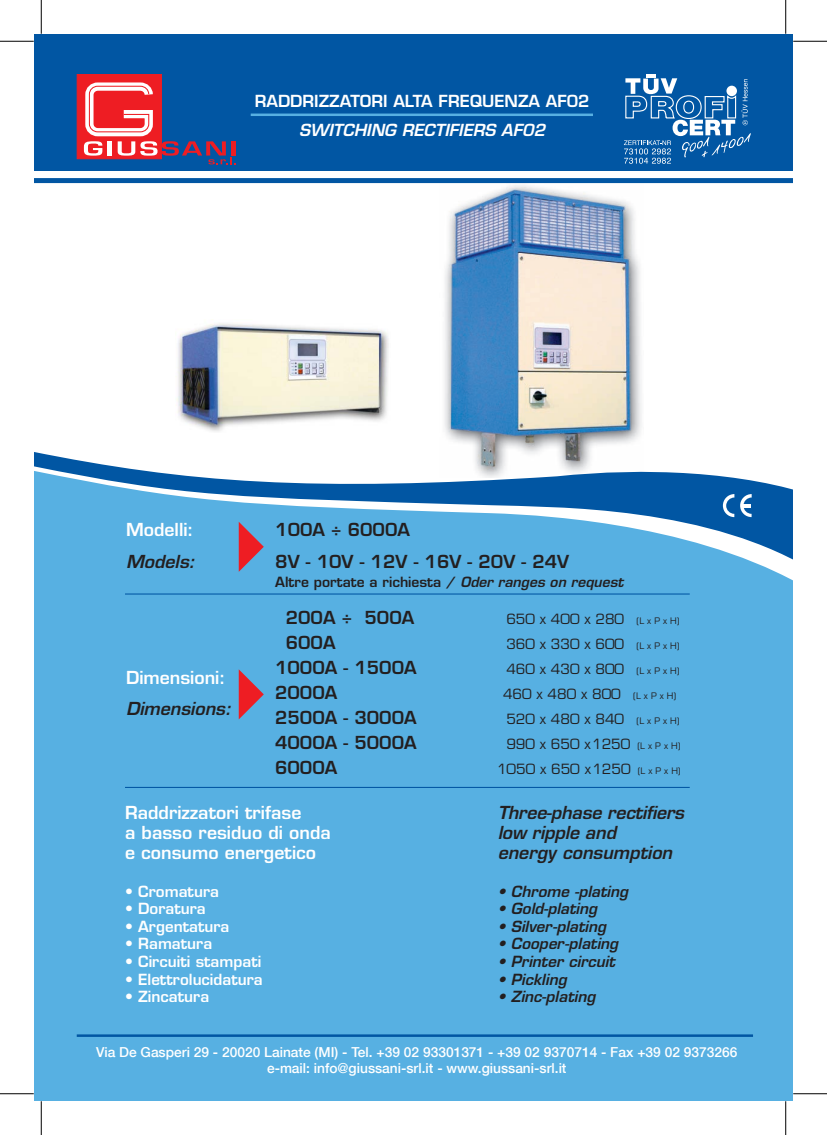
<style>
.page{position:relative;width:827px;height:1135px;background:#fff}
.page>*{position:absolute;margin:0;border:0;box-sizing:border-box;transform-origin:0 0}
.t1{font:600 17.5px "Eurostile";color:#231f20}
.t2{font:600 17.5px/20px "Eurostile";color:#fff}
.t3{font:italic 600 17.5px/20px "Eurostile";color:#231f20}
.t4{font:600 16.25px "Eurostile";color:#fff}
.t5{font:italic 600 16.25px "Eurostile";color:#fff}
.t6{font:italic 600 15px "Eurostile";color:#231f20}
.t7{font:600 15px "Eurostile";color:#fff}
.t8{font:13.75px "Eurostile";color:#231f20}
.t9{font:500 13.75px/16.2px "Helvetica Neue";color:#fff;text-align:center}
.t10{font:600 13.75px "Eurostile";color:#231f20}
.s1{font-style:italic}
.s2{font-size:8.75px}
</style>
<div class="page">
<img style="left:439px;top:183px;width:205px;height:268px">
<div style="left:34px;top:574px;width:758px;height:527px;background:#57b0e2"></div>
<svg style="left:34px;top:451px;width:758px;height:123px;fill:#57b0e2"></svg>
<hr style="left:77px;top:1034px;width:676px;height:3px;background:#0156a3">
<div style="left:34px;top:34px;width:758px;height:137px;background:#0156a3"></div>
<div style="left:77px;top:74px;width:85px;height:85px;background:#ee1d23;border:1px solid #ee1d23"></div>
<svg style="left:84px;top:141px;width:18px;height:15px"></svg>
<hr style="left:108px;top:141px;width:4px;height:15px;background:#fff">
<svg style="left:118px;top:141px;width:117px;height:23px"></svg>
<hr style="left:232px;top:141px;width:4px;height:15px;background:#ee1d23">
<div style="left:85px;top:82px;width:68px;height:54px;border:8px solid #fff;border-radius:8px"></div>
<div style="left:89px;top:86px;width:60px;height:46px;border:1px solid #ee1d23;border-radius:8px"></div>
<div style="left:34px;top:178px;width:758px;height:5px;background:#0156a3"></div>
<svg style="left:624px;top:74px;width:127px;height:90px"></svg>
<svg style="left:723px;top:494px;width:11px;height:23px"></svg>
<svg style="left:740px;top:494px;width:11px;height:23px"></svg>
<hr style="left:251px;top:114px;width:342px;height:2px;background:#57b0e2">
<hr style="left:125px;top:593px;width:564px;height:1px;background:#0156a3">
<svg style="left:239px;top:522px;width:25px;height:50px"></svg>
<svg style="left:239px;top:669px;width:25px;height:50px"></svg>
<hr style="left:125px;top:787px;width:564px;height:1px;background:#0156a3">
<img style="left:177px;top:323px;width:212px;height:109px">
<hr style="left:0;top:41px;width:34px;height:1px;background:#000">
<hr style="left:793px;top:41px;width:34px;height:1px;background:#000">
<hr style="left:0;top:1093px;width:34px;height:1px;background:#000">
<hr style="left:793px;top:1093px;width:34px;height:1px;background:#000">
<hr style="left:41px;top:0;width:1px;height:34px;background:#000">
<hr style="left:41px;top:1101px;width:1px;height:34px;background:#000">
<hr style="left:785px;top:0;width:1px;height:34px;background:#000">
<hr style="left:785px;top:1101px;width:1px;height:34px;background:#000">
<p class="t4" style="left:255px;top:91px;width:336px">RADDRIZZATORI ALTA FREQUENZA AF02</p>
<p class="t5" style="left:299px;top:120px;width:247px">SWITCHING RECTIFIERS AF02</p>
<p class="t2" style="left:126px;top:519px;width:69px">Modelli:</p>
<p class="t3" style="left:126px;top:552px;width:70px">Models:</p>
<p class="t2" style="left:126px;top:667px;width:101px">Dimensioni:</p>
<p class="t3" style="left:126px;top:698px;width:107px">Dimensions:</p>
<p class="t1" style="left:275px;top:518px;width:136px">100A ÷ 6000A</p>
<p class="t1" style="left:275px;top:551px;width:295px">8V - 10V - 12V - 16V - 20V - 24V</p>
<p class="t10" style="left:275px;top:573px;width:349px">Altre portate a richiesta / <span class="s1">Oder ranges on request</span></p>
<p class="t1" style="left:286px;top:607px;width:130px">200A ÷ 500A</p>
<p class="t8" style="left:506px;top:611px;width:175px">650 x 400 x 280 <span class="s2">(L x P x H)</span></p>
<p class="t1" style="left:286px;top:632px;width:51px">600A</p>
<p class="t8" style="left:506px;top:636px;width:175px">360 x 330 x 600 <span class="s2">(L x P x H)</span></p>
<p class="t1" style="left:275px;top:657px;width:143px">1000A - 1500A</p>
<p class="t8" style="left:506px;top:661px;width:175px">460 x 430 x 800 <span class="s2">(L x P x H)</span></p>
<p class="t1" style="left:275px;top:682px;width:64px">2000A</p>
<p class="t8" style="left:503px;top:686px;width:175px">460 x 480 x 800 <span class="s2">(L x P x H)</span></p>
<p class="t1" style="left:275px;top:707px;width:143px">2500A - 3000A</p>
<p class="t8" style="left:506px;top:711px;width:175px">520 x 480 x 840 <span class="s2">(L x P x H)</span></p>
<p class="t1" style="left:275px;top:732px;width:143px">4000A - 5000A</p>
<p class="t8" style="left:506px;top:736px;width:175px">990 x 650 x1250 <span class="s2">(L x P x H)</span></p>
<p class="t1" style="left:275px;top:757px;width:64px">6000A</p>
<p class="t8" style="left:497px;top:761px;width:185px">1050 x 650 x1250 <span class="s2">(L x P x H)</span></p>
<p class="t2" style="left:125px;top:803px;width:207px">Raddrizzatori trifase<br>a basso residuo di onda e consumo energetico</p>
<p class="t7" style="left:125px;top:882px;width:96px">• Cromatura</p>
<p class="t7" style="left:125px;top:899px;width:82px">• Doratura</p>
<p class="t7" style="left:125px;top:917px;width:106px">• Argentatura</p>
<p class="t7" style="left:125px;top:934px;width:89px">• Ramatura</p>
<p class="t7" style="left:125px;top:952px;width:138px">• Circuiti stampati</p>
<p class="t7" style="left:125px;top:969px;width:139px">• Elettrolucidatura</p>
<p class="t7" style="left:125px;top:987px;width:86px">• Zincatura</p>
<p class="t3" style="left:497px;top:803px;width:188px">Three-phase rectifiers low ripple and<br>energy consumption</p>
<p class="t6" style="left:497px;top:882px;width:132px">• Chrome -plating</p>
<p class="t6" style="left:497px;top:899px;width:101px">• Gold-plating</p>
<p class="t6" style="left:497px;top:917px;width:110px">• Silver-plating</p>
<p class="t6" style="left:497px;top:934px;width:122px">• Cooper-plating</p>
<p class="t6" style="left:497px;top:952px;width:119px">• Printer circuit</p>
<p class="t6" style="left:497px;top:969px;width:70px">• Pickling</p>
<p class="t6" style="left:497px;top:987px;width:99px">• Zinc-plating</p>
<p class="t9" style="left:96px;top:1043px;width:642px">Via De Gasperi 29 - 20020 Lainate (MI) - Tel. +39 02 93301371 - +39 02 9370714 - Fax +39 02 9373266 e-mail: info@giussani-srl.it - www.giussani-srl.it</p>
</div>
